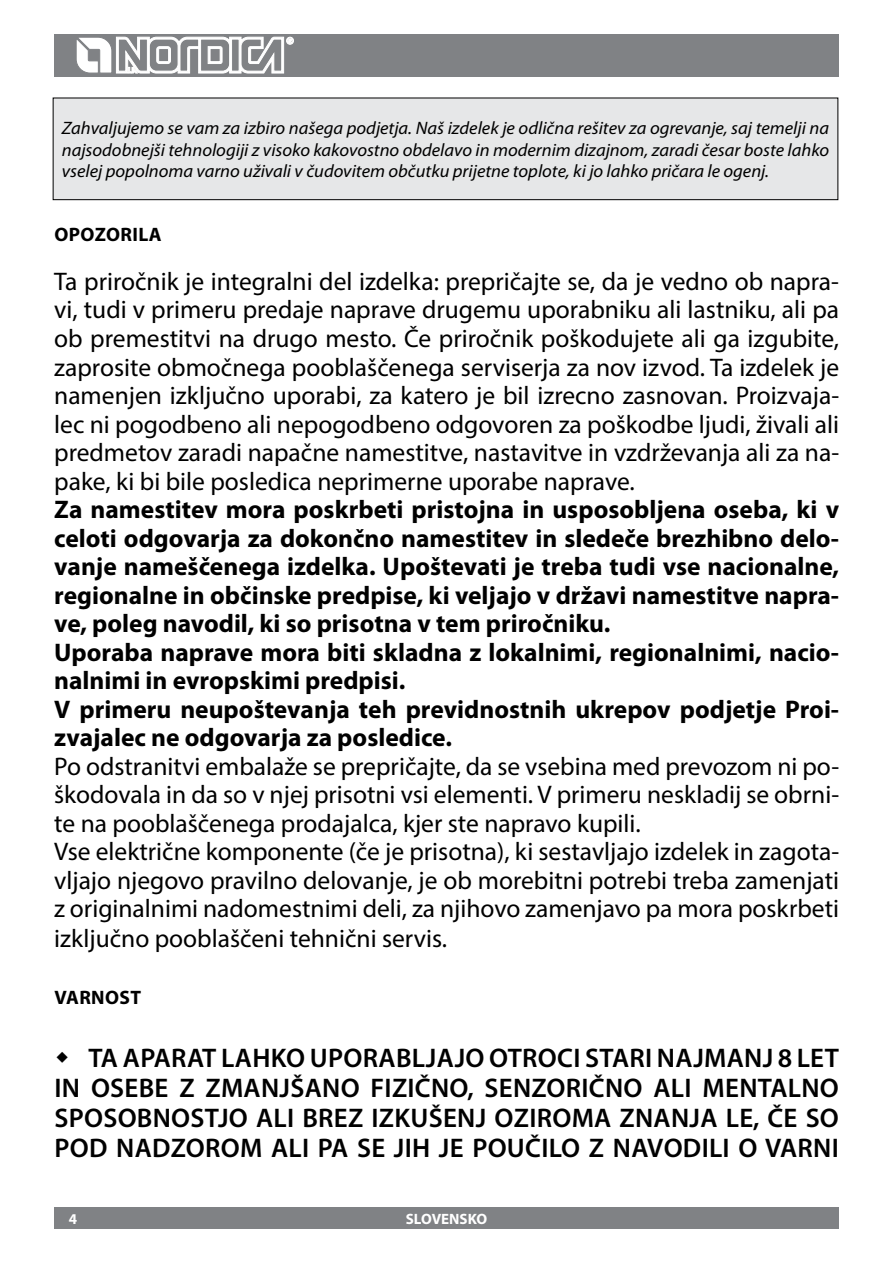
<style>
.page{position:relative;width:893px;height:1263px;background:#fff}
.page>*{position:absolute;margin:0;border:0;box-sizing:border-box;transform-origin:0 0}
.t1{font:600 27px/30px "Myriad Pro";letter-spacing:.01em;color:#000;text-align:justify}
.t2{font:25.5px/28.5px "Myriad Pro";color:#000;text-align:justify}
.t3{font:700 25.5px/28.5px "Myriad Pro";color:#000}
.t4{font:700 19.5px "Myriad Pro";letter-spacing:.02em;color:#000}
.t5{font:italic 18px/21.6px "Myriad Pro";color:#000;text-align:justify}
.t6{font:700 15px "Myriad Pro";color:#fff}
</style>
<div class="page">
<div style="left:54px;top:34px;width:785px;height:43px;background:#808285"></div>
<div style="left:54px;top:1208px;width:785px;height:21px;background:#808285"></div>
<div style="left:286px;top:37px;width:8px;height:7px;border:1px solid #fff;border-radius:50%"></div>
<svg style="left:76px;top:37px;width:217px;height:37px"></svg>
<div style="left:53px;top:98px;width:785px;height:102px;background:#e6e7e8"></div>
<div style="left:53px;top:98px;width:785px;height:102px;border:1px solid #000"></div>
<p class="t5" style="left:62px;top:117px;width:769px">Zahvaljujemo se vam za izbiro našega podjetja. Naš izdelek je odlična rešitev za ogrevanje, saj temelji na najsodobnejši tehnologiji z visoko kakovostno obdelavo in modernim dizajnom, zaradi česar boste lahko vselej popolnoma varno uživali v čudovitem občutku prijetne toplote, ki jo lahko pričara le ogenj.</p>
<p class="t4" style="left:54px;top:221px;width:109px">Opozorila</p>
<p class="t2" style="left:54px;top:267px;width:786px">Ta priročnik je integralni del izdelka: prepričajte se, da je vedno ob napra&shy;vi, tudi v primeru predaje naprave drugemu uporabniku ali lastniku, ali pa ob premestitvi na drugo mesto. Če priročnik poškodujete ali ga izgubite, zaprosite območnega pooblaščenega serviserja za nov izvod. Ta izdelek je namenjen izključno uporabi, za katero je bil izrecno zasnovan. Proizvaja&shy;lec ni pogodbeno ali nepogodbeno odgovoren za poškodbe ljudi, živali ali predmetov zaradi napačne namestitve, nastavitve in vzdrževanja ali za na&shy;pake, ki bi bile posledica neprimerne uporabe naprave.</p>
<p class="t3" style="left:54px;top:494px;width:786px">Za namestitev mora poskrbeti pristojna in usposobljena oseba, ki v celoti odgovarja za dokončno namestitev in sledeče brezhibno delo&shy;vanje nameščenega izdelka. Upoštevati je treba tudi vse nacionalne, regionalne in občinske predpise, ki veljajo v državi namestitve napra&shy;ve, poleg navodil, ki so prisotna v tem priročniku.<br>Uporaba naprave mora biti skladna z lokalnimi, regionalnimi, nacio&shy;nalnimi in evropskimi predpisi.<br>V primeru neupoštevanja teh previdnostnih ukrepov podjetje Proi&shy;zvajalec ne odgovarja za posledice.</p>
<p class="t2" style="left:54px;top:751px;width:786px;text-align:left">Po odstranitvi embalaže se prepričajte, da se vsebina med prevozom ni po&shy;škodovala in da so v njej prisotni vsi elementi. V primeru neskladij se obrni&shy;te na pooblaščenega prodajalca, kjer ste napravo kupili.<br>Vse električne komponente (če je prisotna), ki sestavljajo izdelek in zagota&shy;vljajo njegovo pravilno delovanje, je ob morebitni potrebi treba zamenjati z originalnimi nadomestnimi deli, za njihovo zamenjavo pa mora poskrbeti izključno pooblaščeni tehnični servis.</p>
<p class="t4" style="left:54px;top:984px;width:88px">Varnost</p>
<p class="t1" style="left:54px;top:1042px;width:786px;text-indent:34px">TA APARAT LAHKO UPORABLJAJO OTROCI STARI NAJMANJ 8 LET IN OSEBE Z ZMANJŠANO FIZIČNO, SENZORIČNO ALI MENTALNO SPOSOBNOSTJO ALI BREZ IZKUŠENJ OZIROMA ZNANJA LE, ČE SO POD NADZOROM ALI PA SE JIH JE POUČILO Z NAVODILI O VARNI</p>
<p class="t6" style="left:69px;top:1209px;width:10px">4</p>
<p class="t6" style="left:406px;top:1209px;width:83px">SLOVENSKO</p>
</div>
